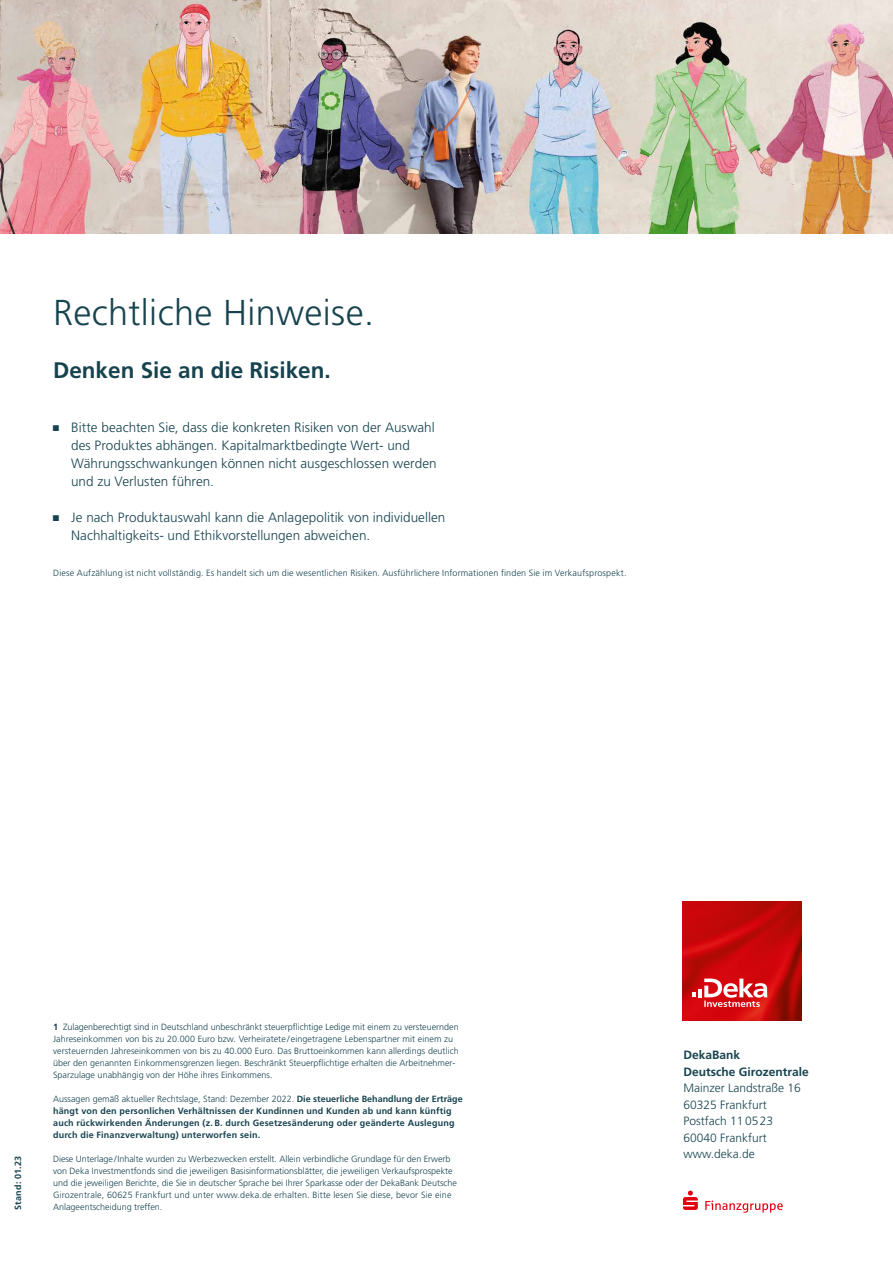
<style>
.page{position:relative;width:893px;height:1263px;background:#fff}
.page>*{position:absolute;margin:0;border:0;box-sizing:border-box;transform-origin:0 0}
.t1{font:300 36px "Deka Frutiger OTPS";letter-spacing:.01em;color:#17434f}
.t2{font:700 22.5px "Deka Frutiger OTPS";color:#17434f}
.t3{font:300 13.5px/18px "Deka Frutiger OTPS";color:#17434f}
.t4{font:300 12px/16.5px "Deka Frutiger OTPS";color:#17434f}
.t5{font:700 12px/16.5px "Deka Frutiger OTPS";color:#17434f}
.t6{font:300 9px/12px "Deka Frutiger OTPS";color:#17434f}
.t7{font:700 9px/12px "Deka Frutiger OTPS";letter-spacing:.02em;color:#17434f}
.s1{font-weight:700}
.s2{font-weight:300}
</style>
<div class="page">
<img style="left:0;top:0;width:893px;height:234px">
<svg style="left:683px;top:1190px;width:15px;height:20px"></svg>
<svg style="left:705px;top:1200px;width:78px;height:13px"></svg>
<img style="left:683px;top:902px;width:119px;height:119px">
<svg style="left:692px;top:978px;width:75px;height:29px"></svg>
<h1 class="t1" style="left:53px;top:290px;width:322px">Rechtliche Hinweise.</h1>
<h2 class="t2" style="left:53px;top:356px;width:279px">Denken Sie an die Risiken.</h2>
<h3 class="t3" style="left:71px;top:418px;width:367px">Bitte beachten Sie, dass die konkreten Risiken von der Auswahl des Produktes abhängen. Kapitalmarktbedingte Wert- und Währungsschwankungen können nicht ausgeschlossen werden und zu Verlusten führen.</h3>
<h3 class="t3" style="left:71px;top:508px;width:376px">Je nach Produktauswahl kann die Anlagepolitik von individuellen<br>Nachhaltigkeits- und Ethikvorstellungen abweichen.</h3>
<p class="t6" style="left:53px;top:567px;width:575px">Diese Aufzählung ist nicht vollständig. Es handelt sich um die wesentlichen Risiken. Ausführlichere Informationen finden Sie im Verkaufsprospekt.</p>
<p class="t7" style="left:12px;top:1210px;width:55px;rotate:-90deg">Stand: 01.23</p>
<p class="t6" style="left:53px;top:1021px;width:407px"><span class="s1">1</span> Zulagenberechtigt sind in Deutschland unbeschränkt steuerpflichtige Ledige mit einem zu versteuernden Jahreseinkommen von bis zu 20.000 Euro bzw. Verheiratete / eingetragene Lebenspartner mit einem zu versteuernden Jahreseinkommen von bis zu 40.000 Euro. Das Bruttoeinkommen kann allerdings deutlich über den genannten Einkommensgrenzen liegen. Beschränkt Steuerpflichtige erhalten die Arbeitnehmer-Sparzulage unabhängig von der Höhe ihres Einkommens.</p>
<p class="t7" style="left:53px;top:1093px;width:411px"><span class="s2">Aussagen gemäß aktueller Rechtslage, Stand: Dezember 2022.</span> Die steuerliche Behandlung der Erträge hängt von den personlichen Verhältnissen der Kundinnen und Kunden ab und kann künftig auch rückwirkenden Änderungen (z. B. durch Gesetzesänderung oder geänderte Auslegung durch die Finanzverwaltung) unterworfen sein.</p>
<p class="t6" style="left:53px;top:1153px;width:405px">Diese Unterlage/Inhalte wurden zu Werbezwecken erstellt. Allein verbindliche Grundlage für den Erwerb von Deka Investmentfonds sind die jeweiligen Basisinformationsblätter, die jeweiligen Verkaufsprospekte und die jeweiligen Berichte, die Sie in deutscher Sprache bei Ihrer Sparkasse oder der DekaBank Deutsche Girozentrale, 60625 Frankfurt und unter www.deka.de erhalten. Bitte lesen Sie diese, bevor Sie eine</p>
<p class="t6" style="left:53px;top:1201px;width:111px">Anlageentscheidung treffen.</p>
<h3 class="t5" style="left:684px;top:1047px;width:127px">DekaBank<br>Deutsche Girozentrale</h3>
<h3 class="t4" style="left:684px;top:1080px;width:119px">Mainzer Landstraße 16<br>60325 Frankfurt<br>Postfach 110523<br>60040 Frankfurt www.deka.de</h3>
</div>
